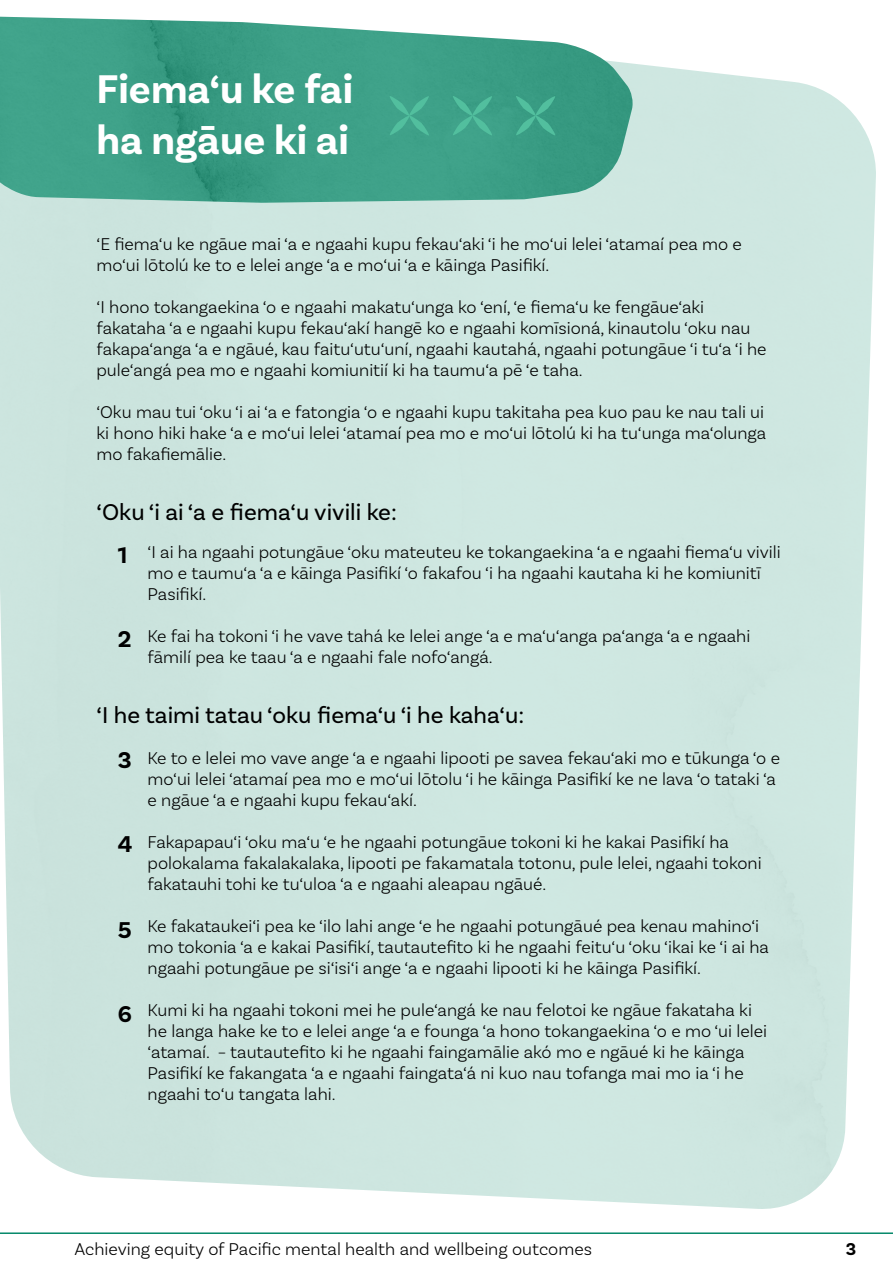
<style>
.page{position:relative;width:893px;height:1263px;background:#fff}
.page>*{position:absolute;margin:0;border:0;box-sizing:border-box;transform-origin:0 0}
.t1{font:700 42px/50.4px "Basic Sans";color:#fff}
.t2{font:24px "Basic Sans";color:#000}
.t3{font:700 24px "Basic Sans";color:#000}
.t4{font:300 18px/21px "Basic Sans";color:#000}
.t5{font:700 18px "Basic Sans";color:#000}
</style>
<div class="page">
<hr style="left:0;top:1232px;width:893px;height:2px;background:#06896a">
<img style="left:0;top:17px;width:634px;height:186px">
<svg style="left:389px;top:95px;width:40px;height:41px"></svg>
<svg style="left:452px;top:95px;width:41px;height:41px"></svg>
<svg style="left:515px;top:95px;width:41px;height:41px"></svg>
<h1 class="t1" style="left:97px;top:65px;width:258px">Fiema‘u ke fai ha ngāue ki ai</h1>
<p class="t4" style="left:96px;top:233px;width:647px">‘E fiema‘u ke ngāue mai ‘a e ngaahi kupu fekau‘aki ‘i he mo‘ui lelei ‘atamaí pea mo e mo‘ui lōtolú ke to e lelei ange ‘a e mo‘ui ‘a e kāinga Pasifikí.</p>
<p class="t4" style="left:96px;top:296px;width:672px">‘I hono tokangaekina ‘o e ngaahi makatu‘unga ko ‘ení, ‘e fiema‘u ke fengāue‘aki fakataha ‘a e ngaahi kupu fekau‘akí hangē ko e ngaahi komīsioná, kinautolu ‘oku nau fakapa‘anga ‘a e ngāué, kau faitu‘utu‘uní, ngaahi kautahá, ngaahi potungāue ‘i tu‘a ‘i he pule‘angá pea mo e ngaahi komiunitií ki ha taumu‘a pē ‘e taha.</p>
<p class="t4" style="left:96px;top:401px;width:671px;text-align:justify">‘Oku mau tui ‘oku ‘i ai ‘a e fatongia ‘o e ngaahi kupu takitaha pea kuo pau ke nau tali ui ki hono hiki hake ‘a e mo‘ui lelei ‘atamaí pea mo e mo‘ui lōtolú ki ha tu‘unga ma‘olunga mo fakafiemālie.</p>
<h2 class="t2" style="left:97px;top:498px;width:302px">‘Oku ‘i ai ‘a e fiema‘u vivili ke:</h2>
<h2 class="t3" style="left:118px;top:540px;width:11px">1</h2>
<h2 class="t3" style="left:118px;top:624px;width:15px">2</h2>
<p class="t4" style="left:148px;top:541px;width:635px">‘I ai ha ngaahi potungāue ‘oku mateuteu ke tokangaekina ‘a e ngaahi fiema‘u vivili mo e taumu‘a ‘a e kāinga Pasifikí ‘o fakafou ‘i ha ngaahi kautaha ki he komiunitī<br>Pasifikí.</p>
<p class="t4" style="left:148px;top:625px;width:604px">Ke fai ha tokoni ‘i he vave tahá ke lelei ange ‘a e ma‘u‘anga pa‘anga ‘a e ngaahi fāmilí pea ke taau ‘a e ngaahi fale nofo‘angá.</p>
<h2 class="t2" style="left:97px;top:701px;width:429px">‘I he taimi tatau ‘oku fiema‘u ‘i he kaha‘u:</h2>
<h2 class="t3" style="left:118px;top:745px;width:15px">3</h2>
<h2 class="t3" style="left:118px;top:829px;width:16px">4</h2>
<h2 class="t3" style="left:118px;top:916px;width:15px">5</h2>
<h2 class="t3" style="left:118px;top:1000px;width:16px">6</h2>
<p class="t4" style="left:148px;top:747px;width:634px">Ke to e lelei mo vave ange ‘a e ngaahi lipooti pe savea fekau‘aki mo e tūkunga ‘o e mo‘ui lelei ‘atamaí pea mo e mo‘ui lōtolu ‘i he kāinga Pasifikí ke ne lava ‘o tataki ‘a e ngāue ‘a e ngaahi kupu fekau‘akí.</p>
<p class="t4" style="left:148px;top:831px;width:616px">Fakapapau‘i ‘oku ma‘u ‘e he ngaahi potungāue tokoni ki he kakai Pasifikí ha polokalama fakalakalaka, lipooti pe fakamatala totonu, pule lelei, ngaahi tokoni fakatauhi tohi ke tu‘uloa ‘a e ngaahi aleapau ngāué.</p>
<p class="t4" style="left:148px;top:915px;width:623px">Ke fakataukei‘i pea ke ‘ilo lahi ange ‘e he ngaahi potungāué pea kenau mahino‘i mo tokonia ‘a e kakai Pasifikí, tautautefito ki he ngaahi feitu‘u ‘oku ‘ikai ke ‘i ai ha ngaahi potungāue pe si‘isi‘i ange ‘a e ngaahi lipooti ki he kāinga Pasifikí.</p>
<p class="t4" style="left:148px;top:999px;width:621px">Kumi ki ha ngaahi tokoni mei he pule‘angá ke nau felotoi ke ngāue fakataha ki he langa hake ke to e lelei ange ‘a e founga ‘a hono tokangaekina ‘o e mo ‘ui lelei ‘atamaí. – tautautefito ki he ngaahi faingamālie akó mo e ngāué ki he kāinga Pasifikí ke fakangata ‘a e ngaahi faingata‘á ni kuo nau tofanga mai mo ia ‘i he ngaahi to‘u tangata lahi.</p>
<p class="t4" style="left:74px;top:1238px;width:519px">Achieving equity of Pacific mental health and wellbeing outcomes</p>
<p class="t5" style="left:846px;top:1238px;width:12px">3</p>
</div>
